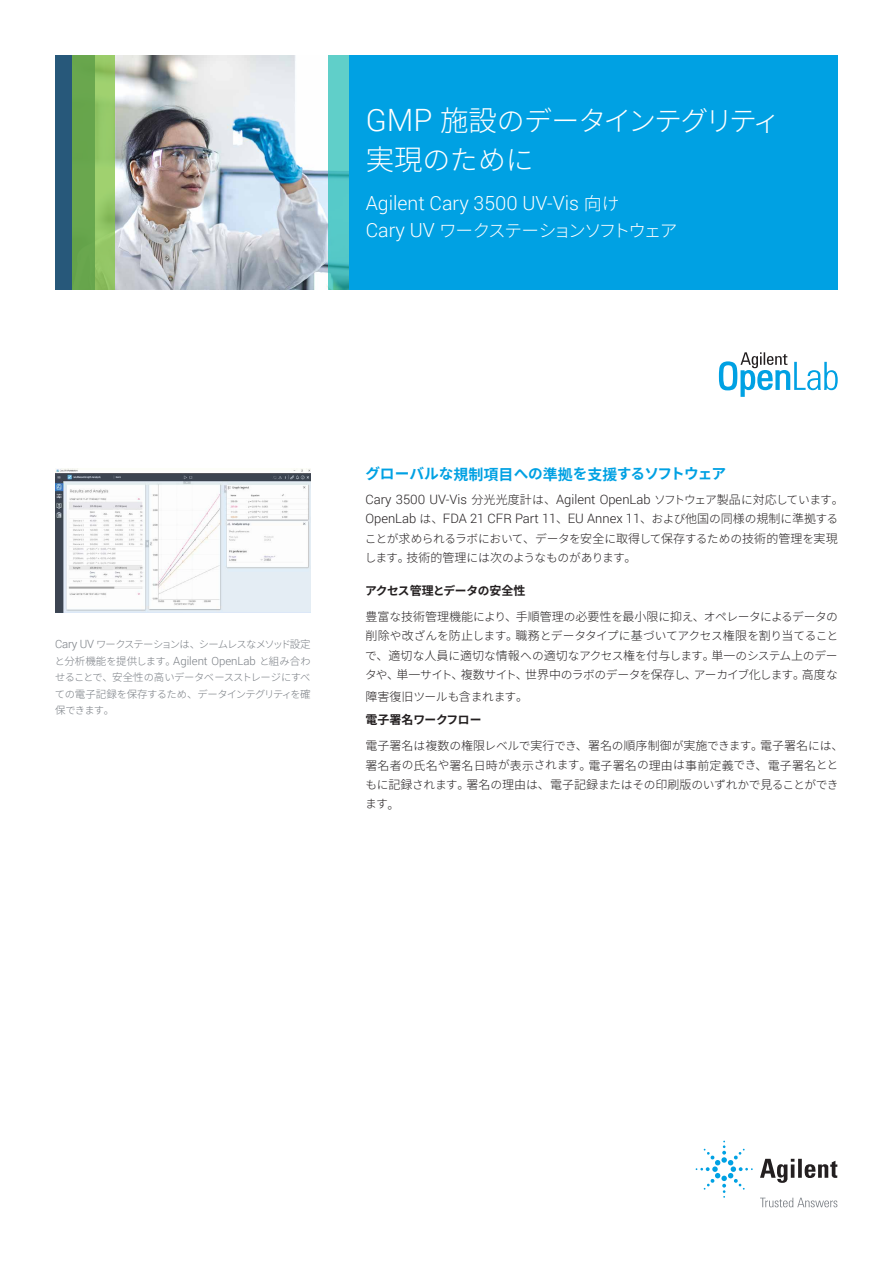
<style>
.page{position:relative;width:893px;height:1263px;background:#fff}
.page>*{position:absolute;margin:0;border:0;box-sizing:border-box;transform-origin:0 0}
.FLYER_front_photo_he{font:300 27.9px/39px "Noto Sans CJ Kjp";letter-spacing:-.05em;color:#fff}
.FLYER_front_photo_su{font:300 19.5px "Roboto";color:#fff}
.FLYER_front_photo_su-2{font:300 17.7px "Noto Sans CJ Kjp";letter-spacing:-.105em;color:#fff}
.FLYER_subhead_blue{font:700 14.7px "Noto Sans CJ Kjp";letter-spacing:-.055em;color:#00a1e3}
.FLYER_text_black{font:300 12.9px/19.5px "Roboto";color:#231f20}
.FLYER_text_black-2{font:300 12px/19.5px "Noto Sans CJ Kjp";color:#231f20}
.FLYER_text_black-3{font:300 11.7px/19.5px "Noto Sans CJ Kjp";letter-spacing:-.05em;color:#231f20}
.FLYER_text_black-4{font:700 11.7px "Noto Sans CJ Kjp";letter-spacing:-.04em;color:#231f20}
.FLYER_text_black-5{font:300 11.7px "Noto Sans CJ Kjp";letter-spacing:-.03em;color:#231f20}
.FLYER_caption_gray{font:300 11.4px "Roboto";color:#787d83}
.FLYER_caption_gray-2{font:300 10.35px/16.5px "Noto Sans CJ Kjp";letter-spacing:-.075em;color:#787d83;text-align:justify}
.s1{font-family:"Roboto";font-size:30.75px}
.s2{font-size:28.5px}
.s3{font-family:"Noto Sans CJ Kjp";font-size:18px}
.s4{font-family:"Noto Sans CJ Kjp";font-size:17.7px}
.s5{font-family:"Roboto";font-size:19.5px}
.s6{font-family:"Roboto";font-size:11.4px}
.s7{font-size:10.5px}
.s8{font-family:"Noto Sans CJ Kjp";font-size:10.35px}
.s9{font-family:"Noto Sans CJ Kjp";font-size:10.5px}
.s10{font-size:15px}
.s11{font-family:"Noto Sans CJ Kjp";font-size:12px}
.s12{font-family:"Noto Sans CJ Kjp";font-size:11.7px}
.s13{font-size:12px}
.s14{font-size:11.7px}
</style>
<div class="page">
<div style="left:348px;top:55px;width:490px;height:235px;background:#00a1e3"></div>
<img style="left:115px;top:55px;width:213px;height:234px">
<svg style="left:328px;top:55px;width:20px;height:235px;background:#57c8c4"></svg>
<div style="left:55px;top:55px;width:39px;height:235px;background:#27587a"></div>
<svg style="left:73px;top:55px;width:42px;height:235px;background:#7db659"></svg>
<img style="left:55px;top:468px;width:256px;height:145px">
<svg style="left:719px;top:352px;width:119px;height:45px"></svg>
<svg style="left:760px;top:1159px;width:77px;height:24px"></svg>
<svg style="left:696px;top:1141px;width:57px;height:57px"></svg>
<svg style="left:760px;top:1198px;width:77px;height:9px"></svg>
<p class="FLYER_front_photo_he" style="left:366px;top:102px;width:416px"><span class="s1">GMP</span> <span class="s2">施設</span>のデータインテグリティ<span class="s2">実現</span>のために</p>
<p class="FLYER_front_photo_su" style="left:366px;top:190px;width:255px">Agilent Cary 3500 UV-Vis <span class="s3">向</span><span class="s4">け</span></p>
<p class="FLYER_front_photo_su-2" style="left:366px;top:221px;width:313px"><span class="s5">Cary UV</span> ワークステーションソフトウェア</p>
<p class="FLYER_caption_gray-2" style="left:55px;top:636px;width:257px"><span class="s6">Cary UV</span> ワークステーションは<span class="s7">、</span>シームレスなメソッド<span class="s7">設定</span></p>
<p class="FLYER_caption_gray" style="left:55px;top:653px;width:257px"><span class="s8">と</span><span class="s9">分析機能</span><span class="s8">を</span><span class="s9">提供</span><span class="s8">します</span><span class="s9">。</span>Agilent OpenLab <span class="s8">と</span><span class="s9">組</span><span class="s8">み</span><span class="s9">合</span><span class="s8">わ</span></p>
<p class="FLYER_caption_gray-2" style="left:55px;top:669px;width:257px">せることで<span class="s7">、安全性</span>の<span class="s7">高</span>いデータベースストレージにすべての<span class="s7">電子記録</span>を<span class="s7">保存</span>するため<span class="s7">、</span>データインテグリティを<span class="s7">確保</span>できます<span class="s7">。</span></p>
<p class="FLYER_subhead_blue" style="left:366px;top:466px;width:362px">グローバルな<span class="s10">規制項目</span>への<span class="s10">準拠</span>を<span class="s10">支援</span>するソフトウェア</p>
<p class="FLYER_text_black" style="left:365px;top:489px;width:480px">Cary 3500 UV-Vis <span class="s11">分光光度計</span><span class="s12">は</span><span class="s11">、</span>Agilent OpenLab <span class="s12">ソフトウェア</span><span class="s11">製品</span><span class="s12">に</span><span class="s11">対応</span><span class="s12">しています</span><span class="s11">。<br></span>OpenLab <span class="s12">は</span><span class="s11">、</span>FDA 21 CFR Part 11<span class="s11">、</span>EU Annex 11<span class="s11">、</span><span class="s12">および</span><span class="s11">他国</span><span class="s12">の</span><span class="s11">同様</span><span class="s12">の</span><span class="s11">規制</span><span class="s12">に</span><span class="s11">準拠</span><span class="s12">する</span></p>
<p class="FLYER_text_black-3" style="left:365px;top:529px;width:474px">ことが<span class="s13">求</span>められるラボにおいて<span class="s13">、</span>データを<span class="s13">安全</span>に<span class="s13">取得</span>して<span class="s13">保存</span>するための<span class="s13">技術的管理</span>を<span class="s13">実現</span>します<span class="s13">。技術的管理</span>には<span class="s13">次</span>のようなものがあります<span class="s13">。</span></p>
<p class="FLYER_text_black-4" style="left:365px;top:584px;width:162px">アクセス<span class="s13">管理</span>とデータの<span class="s13">安全性</span></p>
<p class="FLYER_text_black-2" style="left:365px;top:607px;width:474px">豊富<span class="s14">な</span>技術管理機能<span class="s14">により</span>、手順管理<span class="s14">の</span>必要性<span class="s14">を</span>最小限<span class="s14">に</span>抑<span class="s14">え</span>、<span class="s14">オペレータによるデータの</span></p>
<p class="FLYER_text_black-3" style="left:365px;top:627px;width:475px;text-align:justify"><span class="s13">削除</span>や<span class="s13">改</span>ざんを<span class="s13">防止</span>します<span class="s13">。職務</span>とデータタイプに<span class="s13">基</span>づいてアクセス<span class="s13">権限</span>を<span class="s13">割</span>り<span class="s13">当</span>てることで<span class="s13">、適切</span>な<span class="s13">人員</span>に<span class="s13">適切</span>な<span class="s13">情報</span>への<span class="s13">適切</span>なアクセス<span class="s13">権</span>を<span class="s13">付与</span>します<span class="s13">。単一</span>のシステム<span class="s13">上</span>のデータや<span class="s13">、単一</span>サイト<span class="s13">、複数</span>サイト<span class="s13">、世界中</span>のラボのデータを<span class="s13">保存</span>し<span class="s13">、</span>アーカイブ<span class="s13">化</span>します<span class="s13">。高度</span>な</p>
<p class="FLYER_text_black-5" style="left:365px;top:690px;width:164px"><span class="s13">障害復旧</span>ツールも<span class="s13">含</span>まれます<span class="s13">。</span></p>
<p class="FLYER_text_black-4" style="left:365px;top:713px;width:118px"><span class="s13">電子署名</span>ワークフロー</p>
<p class="FLYER_text_black-2" style="left:365px;top:736px;width:480px">電子署名<span class="s14">は</span>複数<span class="s14">の</span>権限<span class="s14">レベルで</span>実行<span class="s14">でき</span>、署名<span class="s14">の</span>順序制御<span class="s14">が</span>実施<span class="s14">できます</span>。電子署名<span class="s14">には</span>、署名者<span class="s14">の</span>氏名<span class="s14">や</span>署名日時<span class="s14">が</span>表示<span class="s14">されます</span>。電子署名<span class="s14">の</span>理由<span class="s14">は</span>事前定義<span class="s14">でき</span>、電子署名<span class="s14">とと</span></p>
<p class="FLYER_text_black-3" style="left:365px;top:775px;width:475px">もに<span class="s13">記録</span>されます<span class="s13">。署名</span>の<span class="s13">理由</span>は<span class="s13">、電子記録</span>またはその<span class="s13">印刷版</span>のいずれかで<span class="s13">見</span>ることができます<span class="s13">。</span></p>
</div>
